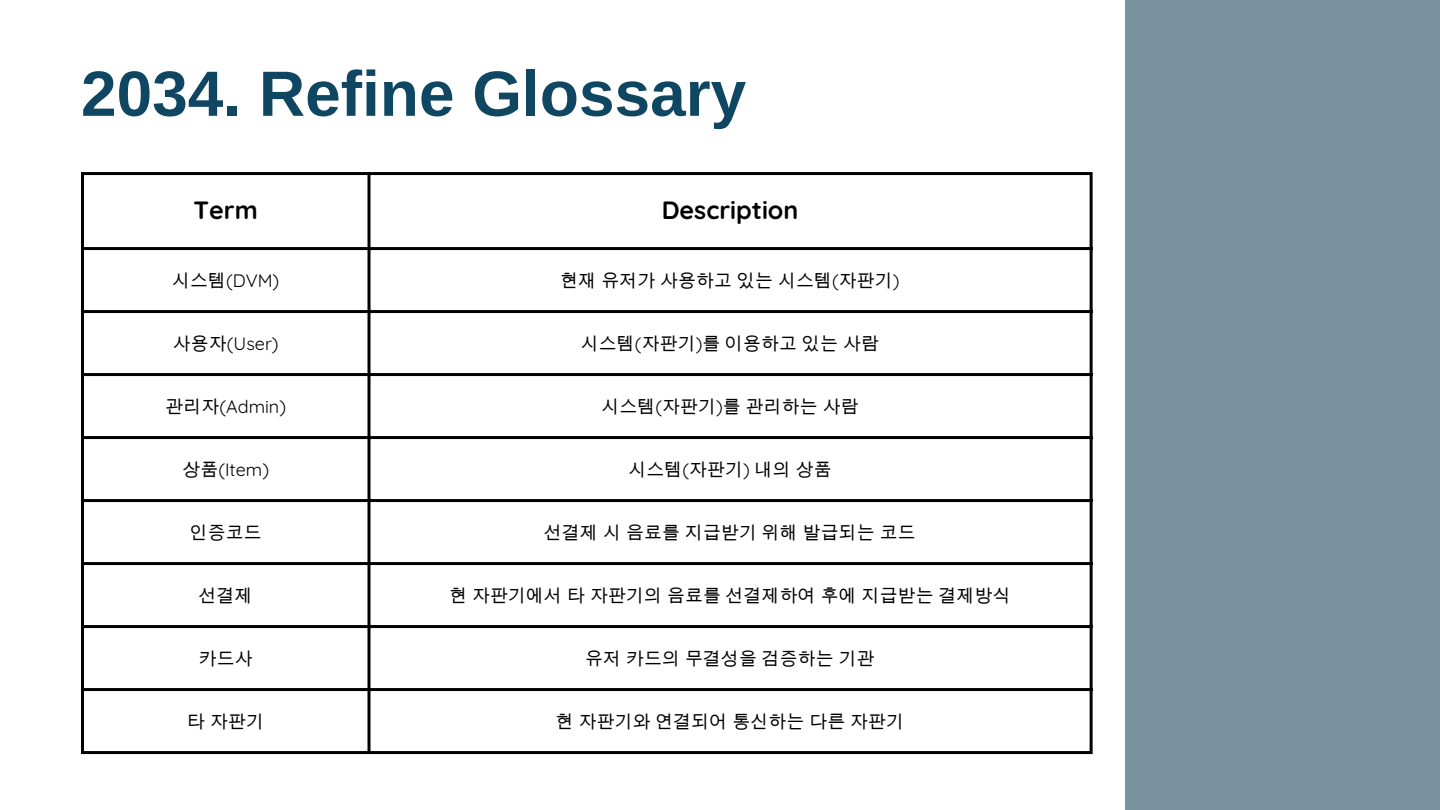
<style>
.page{position:relative;width:1440px;height:810px;background:#fff}
.page>*{position:absolute;margin:0;border:0;box-sizing:border-box;transform-origin:0 0}
.t1{font:700 64px "Arimo";color:#0f4662}
.t2{font:700 25px "Quicksand";color:#000}
.t3{font:18px "Wen Quan Yi Micro Hei";color:#000}
.t4{font:18px "Quicksand";color:#000}
.s1{font-family:"Wen Quan Yi Micro Hei"}
.s2{font-family:"Quicksand"}
</style>
<div class="page">
<div style="left:1125px;top:0;width:315px;height:809px;background:#7994a0"></div>
<hr style="left:81px;top:175px;width:3px;height:576px;background:#000">
<hr style="left:368px;top:175px;width:2px;height:576px;background:#000">
<hr style="left:1090px;top:175px;width:3px;height:576px;background:#000">
<hr style="left:81px;top:172px;width:1012px;height:3px;background:#000">
<hr style="left:81px;top:247px;width:1012px;height:3px;background:#000">
<hr style="left:81px;top:310px;width:1012px;height:3px;background:#000">
<hr style="left:81px;top:373px;width:1012px;height:3px;background:#000">
<hr style="left:81px;top:436px;width:1012px;height:3px;background:#000">
<hr style="left:81px;top:499px;width:1012px;height:3px;background:#000">
<hr style="left:81px;top:562px;width:1012px;height:3px;background:#000">
<hr style="left:81px;top:625px;width:1012px;height:3px;background:#000">
<hr style="left:81px;top:688px;width:1012px;height:3px;background:#000">
<hr style="left:81px;top:751px;width:1012px;height:3px;background:#000">
<p class="t1" style="left:81px;top:58px;width:667px">2034. Refine Glossary</p>
<h1 class="t2" style="left:194px;top:194px;width:66px">Term</h1>
<p class="t2" style="left:662px;top:194px;width:138px">Description</p>
<p class="t4" style="left:172px;top:269px;width:109px"><span class="s1">시스템</span>(DVM)</p>
<p class="t3" style="left:560px;top:270px;width:341px">현재 유저가 사용하고 있는 시스템<span class="s2">(</span>자판기<span class="s2">)</span></p>
<p class="t4" style="left:173px;top:332px;width:107px"><span class="s1">사용자</span>(User)</p>
<p class="t3" style="left:581px;top:333px;width:300px">시스템<span class="s2">(</span>자판기<span class="s2">)</span>를 이용하고 있는 사람</p>
<p class="t4" style="left:165px;top:395px;width:122px"><span class="s1">관리자</span>(Admin)</p>
<p class="t3" style="left:601px;top:396px;width:259px">시스템<span class="s2">(</span>자판기<span class="s2">)</span>를 관리하는 사람</p>
<p class="t4" style="left:182px;top:458px;width:88px"><span class="s1">상품</span>(Item)</p>
<p class="t3" style="left:628px;top:459px;width:205px">시스템<span class="s2">(</span>자판기<span class="s2">)</span> 내의 상품</p>
<p class="t3" style="left:190px;top:522px;width:73px">인증코드</p>
<p class="t3" style="left:544px;top:522px;width:373px">선결제 시 음료를 지급받기 위해 발급되는 코드</p>
<p class="t3" style="left:199px;top:585px;width:55px">선결제</p>
<p class="t3" style="left:449px;top:585px;width:563px">현 자판기에서 타 자판기의 음료를 선결제하여 후에 지급받는 결제방식</p>
<p class="t3" style="left:199px;top:648px;width:55px">카드사</p>
<p class="t3" style="left:585px;top:648px;width:291px">유저 카드의 무결성을 검증하는 기관</p>
<p class="t3" style="left:187px;top:711px;width:78px">타 자판기</p>
<p class="t3" style="left:556px;top:711px;width:350px">현 자판기와 연결되어 통신하는 다른 자판기</p>
</div>
